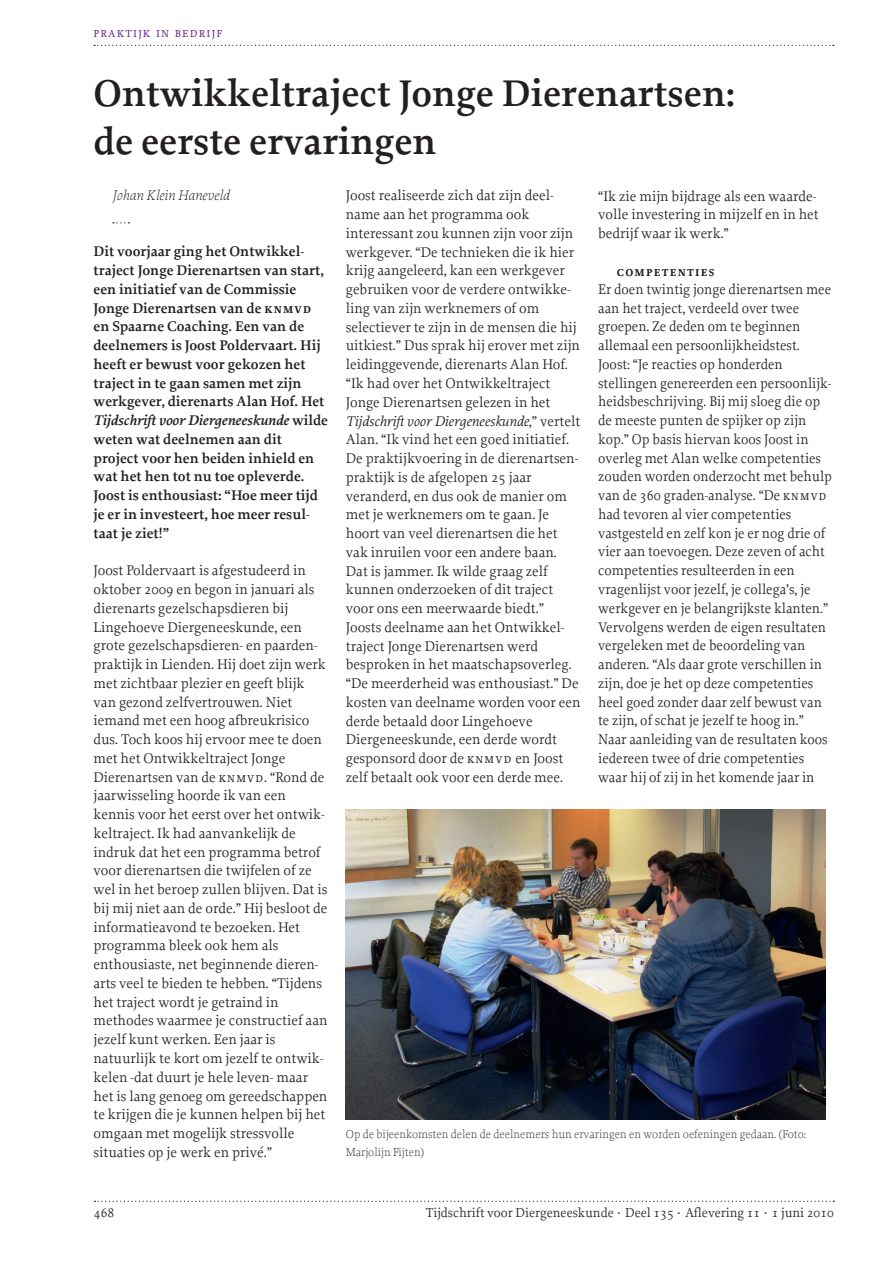
<style>
.page{position:relative;width:893px;height:1263px;background:#fff}
.page>*{position:absolute;margin:0;border:0;box-sizing:border-box;transform-origin:0 0}
.t1{font:600 39px/48px "Proforma";color:#231f20}
.t2{font:15px "Proforma Book SC";letter-spacing:.08em;color:#6c2c91}
.t3{font:14.7px/18.8px "Proforma";color:#231f20}
.t4{font:600 14.7px/18.8px "Proforma";color:#231f20}
.t5{font:italic 200 14.7px "Proforma";color:#231f20}
.t6{font:14.7px "Proforma Semibold SC";letter-spacing:.08em;color:#231f20}
.t7{font:13.5px "Proforma";color:#231f20}
.t8{font:200 12px/18.8px "Proforma";color:#231f20}
.s1{font-style:italic}
.s2{font-family:"Proforma Book SC"}
.s3{font-family:"Proforma Semibold SC";font-weight:400}
.s4{font-family:"Proforma Book SC";font-size:9px}
</style>
<div class="page">
<svg style="left:94px;top:45px;width:740px;height:1px"></svg>
<svg style="left:95px;top:1201px;width:739px;height:1px"></svg>
<img style="left:346px;top:810px;width:479px;height:309px">
<p class="t2" style="left:94px;top:23px;width:130px">praktijk in bedrijf</p>
<h1 class="t1" style="left:94px;top:69px;width:643px">Ontwikkeltraject Jonge Dierenartsen: de eerste ervaringen</h1>
<p class="t5" style="left:112px;top:186px;width:119px">Johan Klein Haneveld</p>
<p class="t3" style="left:346px;top:186px;width:236px">Joost realiseerde zich dat zijn deel&shy;name aan het programma ook interessant zou kunnen zijn voor zijn werkgever. “De technieken die ik hier krijg aangeleerd, kan een werkgever gebruiken voor de verdere ontwikke&shy;ling van zijn werknemers of om selectiever te zijn in de mensen die hij uitkiest.” Dus sprak hij erover met zijn leidinggevende, dierenarts Alan Hof. “Ik had over het Ontwikkeltraject Jonge Dierenartsen gelezen in het <span class="s1">Tijdschrift voor Diergeneeskunde</span>,” vertelt Alan. “Ik vind het een goed initiatief.<br>De praktijkvoering in de dierenartsen&shy;praktijk is de afgelopen 25 jaar veranderd, en dus ook de manier om met je werknemers om te gaan. Je hoort van veel dierenartsen die het vak inruilen voor een andere baan.<br>Dat is jammer. Ik wilde graag zelf kunnen onderzoeken of dit traject voor ons een meerwaarde biedt.” Joosts deelname aan het Ontwikkel&shy;traject Jonge Dierenartsen werd besproken in het maatschapsoverleg. “De meerderheid was enthousiast.” De kosten van deelname worden voor een derde betaald door Lingehoeve Diergeneeskunde, een derde wordt gesponsord door de <span class="s2">knmvd</span> en Joost zelf betaalt ook voor een derde mee.</p>
<p class="t3" style="left:598px;top:186px;width:222px">“Ik zie mijn bijdrage als een waarde&shy;volle investering in mijzelf en in het bedrijf waar ik werk.”</p>
<p class="t4" style="left:94px;top:242px;width:236px">Dit voorjaar ging het Ontwikkel&shy;traject Jonge Dierenartsen van start, een initiatief van de Commissie<br>Jonge Dierenartsen van de <span class="s3">knmvd </span>en Spaarne Coaching. Een van de deelnemers is Joost Poldervaart. Hij heeft er bewust voor gekozen het traject in te gaan samen met zijn werkgever, dierenarts Alan Hof. Het<br><span class="s1">Tijdschrift voor Diergeneeskunde</span> wilde weten wat deelnemen aan dit project voor hen beiden inhield en wat het hen tot nu toe opleverde.<br>Joost is enthousiast: “Hoe meer tijd je er in investeert, hoe meer resul&shy;taat je ziet!”</p>
<p class="t3" style="left:94px;top:561px;width:236px">Joost Poldervaart is afgestudeerd in oktober 2009 en begon in januari als dierenarts gezelschapsdieren bij Lingehoeve Diergeneeskunde, een grote gezelschapsdieren- en paarden&shy;praktijk in Lienden. Hij doet zijn werk met zichtbaar plezier en geeft blijk van gezond zelfvertrouwen. Niet iemand met een hoog afbreukrisico dus. Toch koos hij ervoor mee te doen met het Ontwikkeltraject Jonge Dierenartsen van de <span class="s2">knmvd</span>. “Rond de jaarwisseling hoorde ik van een kennis voor het eerst over het ontwik&shy;keltraject. Ik had aanvankelijk de indruk dat het een programma betrof voor dierenartsen die twijfelen of ze wel in het beroep zullen blijven. Dat is bij mij niet aan de orde.” Hij besloot de informatieavond te bezoeken. Het programma bleek ook hem als enthousiaste, net beginnende dieren&shy;arts veel te bieden te hebben. “Tijdens het traject wordt je getraind in methodes waarmee je constructief aan jezelf kunt werken. Een jaar is natuurlijk te kort om jezelf te ontwik&shy;kelen -dat duurt je hele leven- maar het is lang genoeg om gereedschappen te krijgen die je kunnen helpen bij het omgaan met mogelijk stressvolle situaties op je werk en privé.”</p>
<p class="t6" style="left:617px;top:262px;width:99px">competenties</p>
<p class="t3" style="left:598px;top:279px;width:235px">Er doen twintig jonge dierenartsen mee aan het traject, verdeeld over twee groepen. Ze deden om te beginnen allemaal een persoonlijkheidstest.<br>Joost: “Je reacties op honderden stellingen genereerden een persoonlijk&shy;heidsbeschrijving. Bij mij sloeg die op de meeste punten de spijker op zijn kop.” Op basis hiervan koos Joost in overleg met Alan welke competenties zouden worden onderzocht met behulp van de 360 graden-analyse. “De <span class="s2">knmvd </span>had tevoren al vier competenties vastgesteld en zelf kon je er nog drie of vier aan toevoegen. Deze zeven of acht competenties resulteerden in een vragenlijst voor jezelf, je collega’s, je werkgever en je belangrijkste klanten.” Vervolgens werden de eigen resultaten vergeleken met de beoordeling van anderen. “Als daar grote verschillen in zijn, doe je het op deze competenties heel goed zonder daar zelf bewust van te zijn, of schat je jezelf te hoog in.” Naar aanleiding van de resultaten koos iedereen twee of drie competenties waar hij of zij in het komende jaar in</p>
<p class="t8" style="left:346px;top:1124px;width:462px">Op de bijeenkomsten delen de deelnemers hun ervaringen en worden oefeningen gedaan. (Foto:<br>Marjolijn Fijten)</p>
<p class="t7" style="left:94px;top:1204px;width:22px">468</p>
<p class="t7" style="left:426px;top:1204px;width:410px">Tijdschrift voor Diergeneeskunde <span class="s4">•</span> Deel 135 <span class="s4">•</span> Aflevering 11 <span class="s4">•</span> 1 juni 2010</p>
</div>
